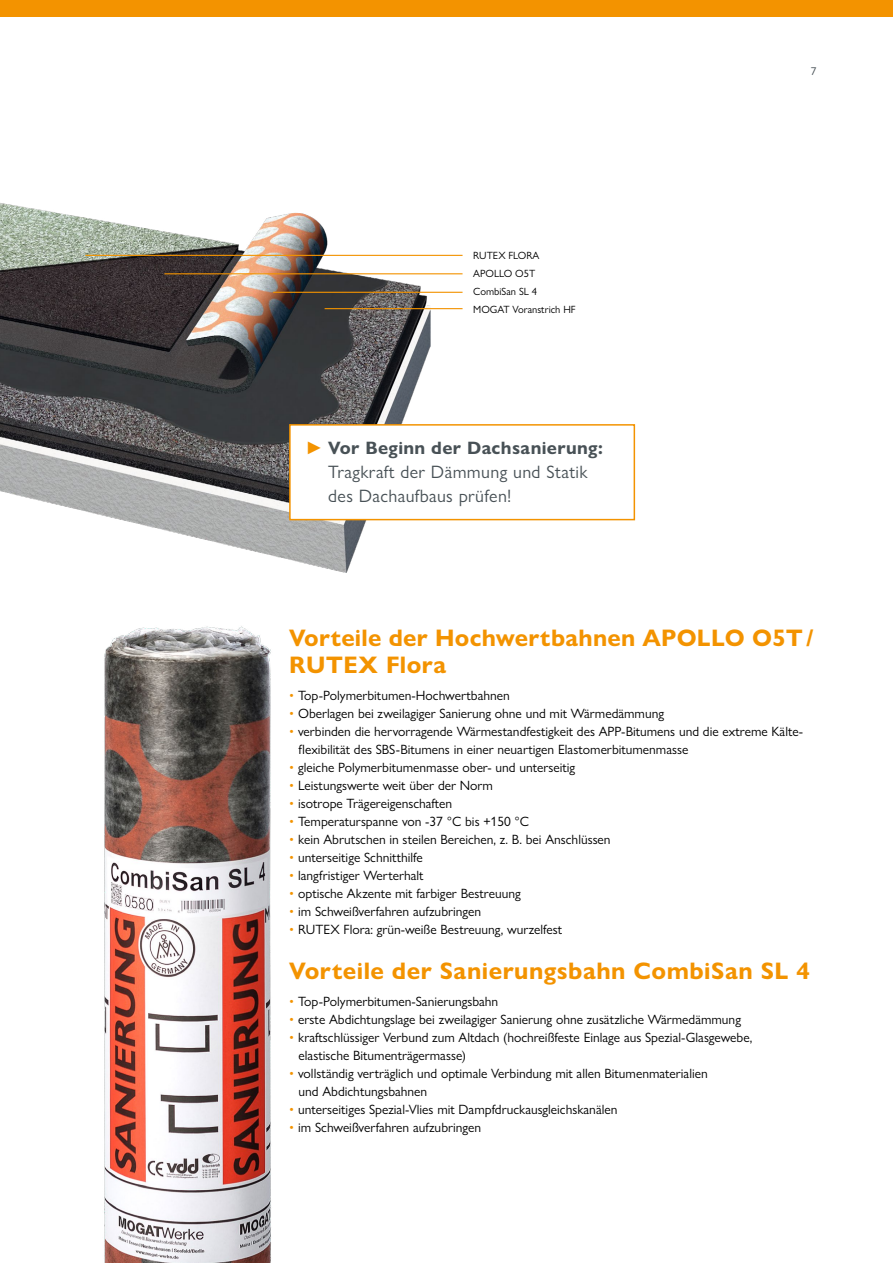
<style>
.page{position:relative;width:893px;height:1263px;background:#fff}
.page>*{position:absolute;margin:0;border:0;box-sizing:border-box;transform-origin:0 0}
.t1{font:700 24px/27px "Gill Sans Nova";letter-spacing:.02em;color:#f39300}
.t2{font:18px/24px "Gill Sans Nova";letter-spacing:.02em;color:#485156}
.t3{font:13.5px/18px "Gill Sans Nova";color:#000}
.t4{font:11.25px "Gill Sans Nova";color:#485156}
.t5{font:10.5px/18px "Gill Sans Nova";color:#000}
.s1{color:#f39300}
.s2{font-weight:700}
</style>
<div class="page">
<div style="left:0;top:0;width:893px;height:17px;background:#f39300"></div>
<img style="left:104px;top:626px;width:167px;height:637px">
<img style="left:0;top:203px;width:431px;height:370px">
<hr style="left:164px;top:273px;width:299px;height:1px;background:#f39300">
<hr style="left:85px;top:255px;width:378px;height:1px;background:#f39300">
<hr style="left:273px;top:292px;width:190px;height:1px;background:#f39300">
<hr style="left:325px;top:308px;width:138px;height:1px;background:#f39300">
<div style="left:290px;top:425px;width:344px;height:95px;background:#fff"></div>
<div style="left:289px;top:424px;width:346px;height:96px;border:2px solid #f39300"></div>
<p class="t5" style="left:473px;top:247px;width:104px">RUTEX FLORA<br>APOLLO O5T<br>CombiSan SL 4<br>MOGAT Voranstrich HF</p>
<h2 class="t2" style="left:328px;top:435px;width:276px;text-indent:-23px"><span class="s1">►</span> <span class="s2">Vor Beginn der Dachsanierung:<br></span>Tragkraft der Dämmung und Statik des Dachaufbaus prüfen!</h2>
<p class="t4" style="left:811px;top:64px;width:7px">7</p>
<h1 class="t1" style="left:289px;top:625px;width:526px">Vorteile der Hochwertbahnen APOLLO O5T/<br>RUTEX Flora</h1>
<p class="t3" style="left:289px;top:687px;width:222px"><span class="s1">•</span> Top-Polymerbitumen-Hochwertbahnen</p>
<p class="t3" style="left:289px;top:705px;width:376px"><span class="s1">•</span> Oberlagen bei zweilagiger Sanierung ohne und mit Wärmedämmung</p>
<p class="t3" style="left:299px;top:723px;width:505px;text-indent:-9px"><span class="s1">•</span> verbinden die hervorragende Wärmestandfestigkeit des APP-Bitumens und die extreme Kälte&shy;flexibilität des SBS-Bitumens in einer neuartigen Elastomerbitumenmasse</p>
<p class="t3" style="left:289px;top:759px;width:288px"><span class="s1">•</span> gleiche Polymerbitumenmasse ober- und unterseitig</p>
<p class="t3" style="left:289px;top:777px;width:205px"><span class="s1">•</span> Leistungswerte weit über der Norm</p>
<p class="t3" style="left:289px;top:795px;width:165px"><span class="s1">•</span> isotrope Trägereigenschaften</p>
<p class="t3" style="left:289px;top:813px;width:242px"><span class="s1">•</span> Temperaturspanne von -37 °C bis +150 °C</p>
<p class="t3" style="left:289px;top:831px;width:323px"><span class="s1">•</span> kein Abrutschen in steilen Bereichen, z. B. bei Anschlüssen</p>
<p class="t3" style="left:289px;top:849px;width:135px"><span class="s1">•</span> unterseitige Schnitthilfe</p>
<p class="t3" style="left:289px;top:867px;width:136px"><span class="s1">•</span> langfristiger Werterhalt</p>
<p class="t3" style="left:289px;top:885px;width:233px"><span class="s1">•</span> optische Akzente mit farbiger Bestreuung</p>
<p class="t3" style="left:289px;top:903px;width:193px"><span class="s1">•</span> im Schweißverfahren aufzubringen</p>
<p class="t3" style="left:289px;top:921px;width:275px"><span class="s1">•</span> RUTEX Flora: grün-weiße Bestreuung, wurzelfest</p>
<h1 class="t1" style="left:289px;top:958px;width:522px">Vorteile der Sanierungsbahn CombiSan SL 4</h1>
<p class="t3" style="left:289px;top:993px;width:211px"><span class="s1">•</span> Top-Polymerbitumen-Sanierungsbahn</p>
<p class="t3" style="left:289px;top:1011px;width:453px"><span class="s1">•</span> erste Abdichtungslage bei zweilagiger Sanierung ohne zusätzliche Wärmedämmung</p>
<p class="t3" style="left:299px;top:1029px;width:455px;text-indent:-9px"><span class="s1">•</span> kraftschlüssiger Verbund zum Altdach (hochreißfeste Einlage aus Spezial-Glasgewebe, elastische Bitumenträgermasse)</p>
<p class="t3" style="left:299px;top:1065px;width:411px;text-indent:-9px"><span class="s1">•</span> vollständig verträglich und optimale Verbindung mit allen Bitumenmaterialien und Abdichtungsbahnen</p>
<p class="t3" style="left:289px;top:1101px;width:330px"><span class="s1">•</span> unterseitiges Spezial-Vlies mit Dampfdruckausgleichskanälen</p>
<p class="t3" style="left:289px;top:1119px;width:193px"><span class="s1">•</span> im Schweißverfahren aufzubringen</p>
</div>
